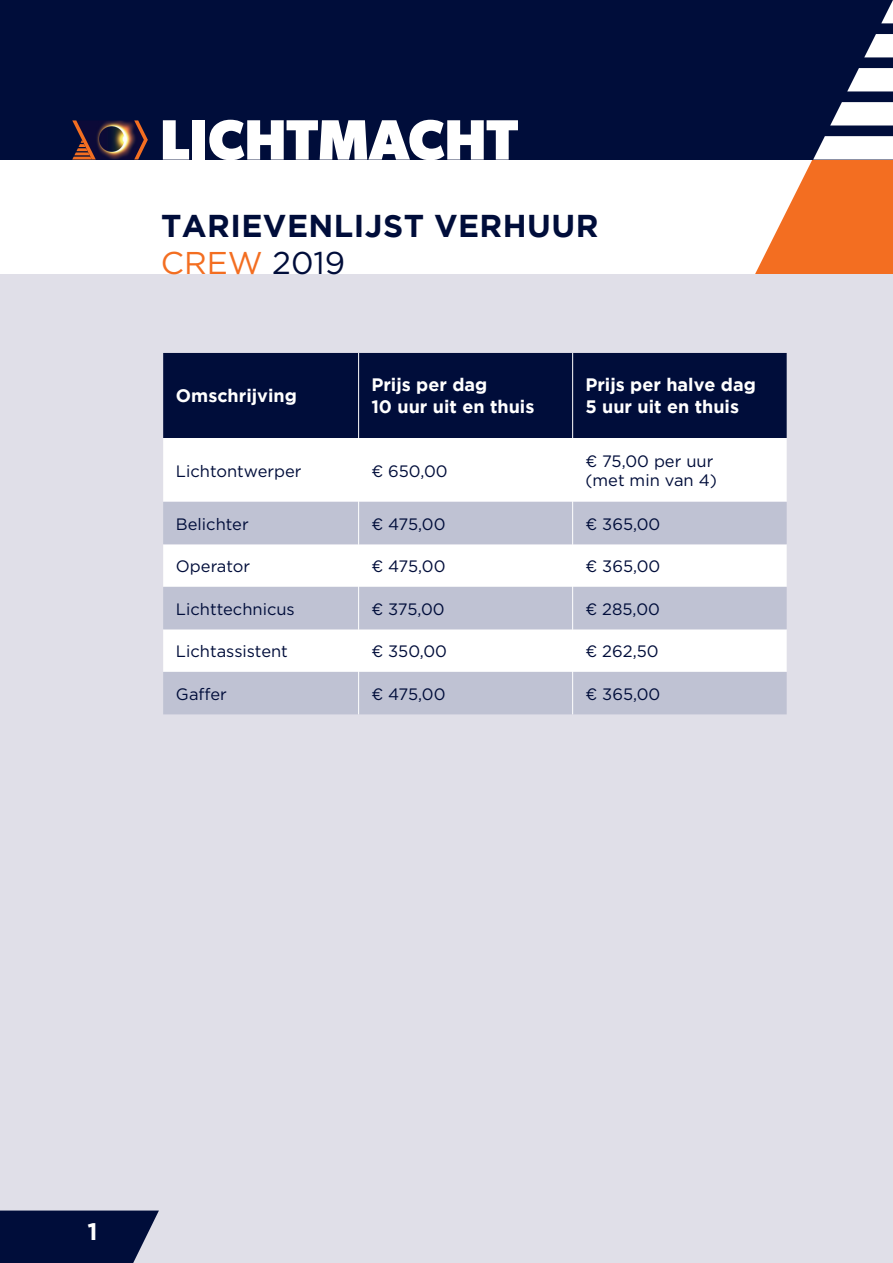
<style>
.page{position:relative;width:893px;height:1263px;background:#fff}
.page>*{position:absolute;margin:0;border:0;box-sizing:border-box;transform-origin:0 0}
.t1{font:700 31.5px "Gotham";letter-spacing:.015em;color:#000d3a}
.t2{font:31.5px "Gotham";color:#000d3a}
.t3{font:31.5px "Gotham";color:#f36e21}
.t4{font:700 24px "Gotham";color:#fff}
.t5{font:700 18px/21.6px "Gotham";color:#fff}
.t6{font:16.5px/19.8px "Gotham";color:#000d3a}
.s1{color:#f36e21}
</style>
<div class="page">
<div style="left:0;top:0;width:893px;height:159px;background:#000d3a"></div>
<img style="left:96px;top:120px;width:38px;height:39px">
<svg style="left:163px;top:120px;width:26px;height:40px"></svg>
<div style="left:192px;top:120px;width:13px;height:40px;background:#fff"></div>
<svg style="left:209px;top:120px;width:309px;height:40px"></svg>
<svg style="left:72px;top:120px;width:24px;height:39px"></svg>
<svg style="left:134px;top:120px;width:14px;height:39px"></svg>
<svg style="left:830px;top:102px;width:63px;height:23px"></svg>
<svg style="left:847px;top:68px;width:46px;height:23px"></svg>
<svg style="left:755px;top:136px;width:138px;height:138px"></svg>
<svg style="left:864px;top:34px;width:29px;height:23px"></svg>
<svg style="left:881px;top:0;width:12px;height:23px"></svg>
<div style="left:0;top:274px;width:893px;height:989px;background:#e0dfe8"></div>
<div style="left:163px;top:353px;width:624px;height:85px;background:#000d3a"></div>
<div style="left:163px;top:438px;width:624px;height:64px;background:#fff"></div>
<svg style="left:163px;top:502px;width:624px;height:212px;background:#d8dae4"></svg>
<hr style="left:358px;top:353px;width:1px;height:85px;background:#fff">
<hr style="left:572px;top:353px;width:1px;height:85px;background:#fff">
<hr style="left:358px;top:438px;width:1px;height:64px;background:#fff">
<hr style="left:572px;top:438px;width:1px;height:64px;background:#fff">
<hr style="left:358px;top:502px;width:1px;height:42px;background:#fff">
<hr style="left:572px;top:502px;width:1px;height:42px;background:#fff">
<hr style="left:358px;top:544px;width:1px;height:43px;background:#fff">
<hr style="left:572px;top:544px;width:1px;height:43px;background:#fff">
<hr style="left:358px;top:587px;width:1px;height:42px;background:#fff">
<hr style="left:572px;top:587px;width:1px;height:42px;background:#fff">
<hr style="left:358px;top:629px;width:1px;height:43px;background:#fff">
<hr style="left:572px;top:629px;width:1px;height:43px;background:#fff">
<hr style="left:358px;top:672px;width:1px;height:42px;background:#fff">
<hr style="left:572px;top:672px;width:1px;height:42px;background:#fff">
<svg style="left:0;top:1210px;width:159px;height:53px;background:#142049"></svg>
<h1 class="t1" style="left:161px;top:207px;width:439px">Tarievenlijst verhuur</h1>
<h1 class="t3" style="left:161px;top:243px;width:23px">CRE</h1>
<h1 class="t2" style="left:228px;top:243px;width:119px"><span class="s1">W</span> 2019</h1>
<p class="t5" style="left:176px;top:384px;width:122px">Omschrijving</p>
<p class="t5" style="left:371px;top:374px;width:165px">Prijs per dag<br>10 uur uit en thuis</p>
<p class="t5" style="left:585px;top:374px;width:172px">Prijs per halve dag<br>5 uur uit en thuis</p>
<p class="t6" style="left:176px;top:460px;width:127px">Lichtontwerper</p>
<p class="t6" style="left:371px;top:460px;width:78px">€ 650,00</p>
<p class="t6" style="left:585px;top:450px;width:133px">€ 75,00 per uur (met min van 4)</p>
<p class="t6" style="left:176px;top:514px;width:74px">Belichter</p>
<p class="t6" style="left:371px;top:514px;width:76px">€ 475,00</p>
<p class="t6" style="left:585px;top:514px;width:77px">€ 365,00</p>
<p class="t6" style="left:176px;top:556px;width:76px">Operator</p>
<p class="t6" style="left:371px;top:556px;width:76px">€ 475,00</p>
<p class="t6" style="left:585px;top:556px;width:77px">€ 365,00</p>
<p class="t6" style="left:176px;top:599px;width:120px">Lichttechnicus</p>
<p class="t6" style="left:371px;top:599px;width:75px">€ 375,00</p>
<p class="t6" style="left:585px;top:599px;width:76px">€ 285,00</p>
<p class="t6" style="left:176px;top:641px;width:114px">Lichtassistent</p>
<p class="t6" style="left:371px;top:641px;width:77px">€ 350,00</p>
<p class="t6" style="left:585px;top:641px;width:75px">€ 262,50</p>
<p class="t6" style="left:176px;top:684px;width:53px">Gaffer</p>
<p class="t6" style="left:371px;top:684px;width:76px">€ 475,00</p>
<p class="t6" style="left:585px;top:684px;width:77px">€ 365,00</p>
<h2 class="t4" style="left:87px;top:1218px;width:12px">1</h2>
</div>
